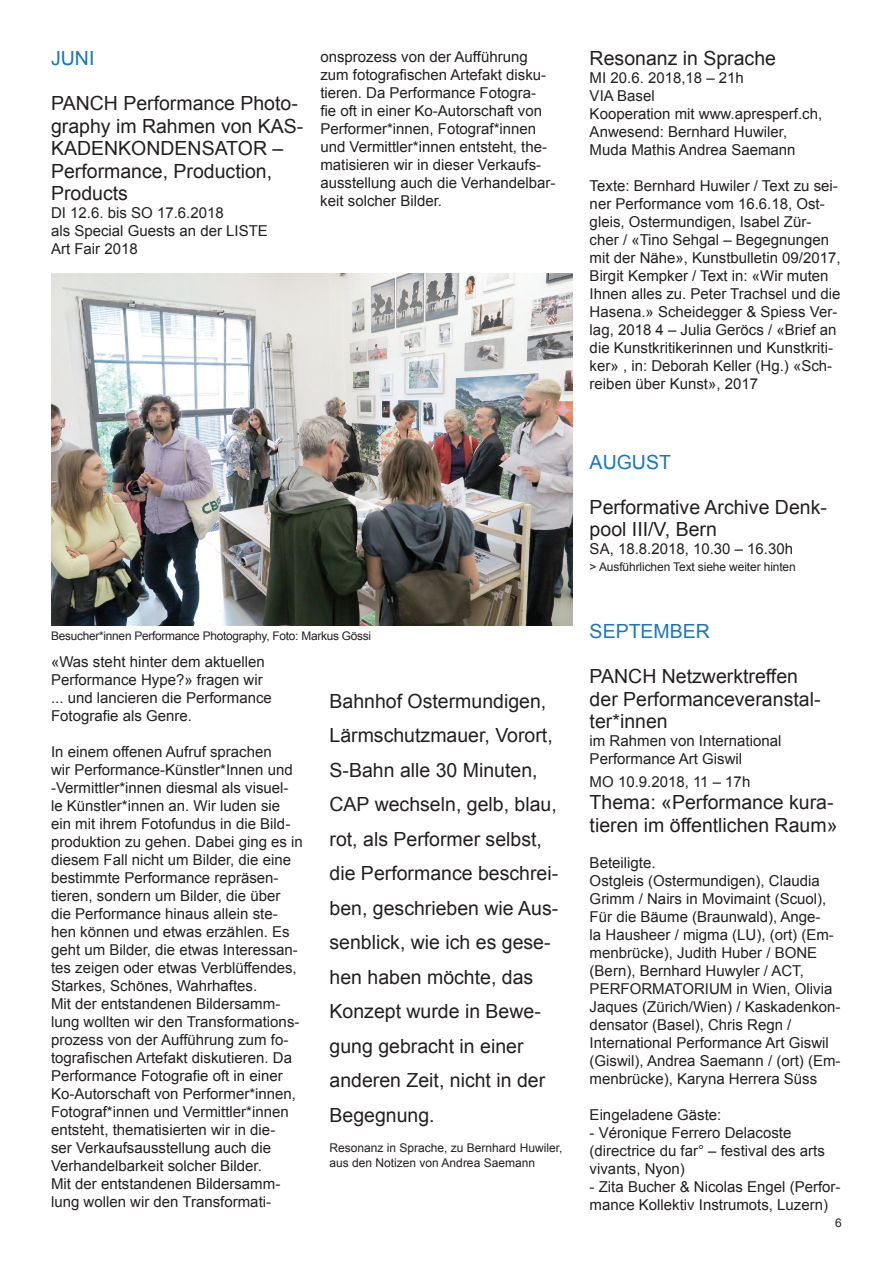
<style>
.page{position:relative;width:893px;height:1263px;background:#fff}
.page>*{position:absolute;margin:0;border:0;box-sizing:border-box;transform-origin:0 0}
.t1{font:19.5px/34.5px "Arial";color:#231f20}
.t2{font:19.5px "Arial";color:#1776bd}
.t3{font:15px/18px "Arial";color:#231f20}
.t4{font:12px/15px "Arial";color:#231f20}
.t5{font:11.85px "Arial";letter-spacing:-.02em;color:#231f20}
</style>
<div class="page">
<img style="left:51px;top:274px;width:521px;height:351px">
<h1 class="t2" style="left:51px;top:46px;width:45px">JUNI</h1>
<h1 class="t1" style="left:51px;top:92px;width:254px;line-height:22.5px">PANCH Performance Photo&shy;graphy im Rahmen von KAS-<br>KADENKONDENSATOR –<br>Performance, Production,<br>Products</h1>
<p class="t3" style="left:51px;top:204px;width:218px">DI 12.6. bis SO 17.6.2018<br>als Special Guests an der LISTE<br>Art Fair 2018</p>
<p class="t3" style="left:320px;top:48px;width:237px">onsprozess von der Aufführung zum fotografischen Artefakt disku&shy;tieren. Da Performance Fotogra&shy;fie oft in einer Ko-Autorschaft von Performer*innen, Fotograf*innen und Vermittler*innen entsteht, the&shy;matisieren wir in dieser Verkaufs&shy;ausstellung auch die Verhandelbar&shy;keit solcher Bilder.</p>
<p class="t5" style="left:51px;top:628px;width:322px">Besucher*innen Performance Photography, Foto: Markus Gössi</p>
<p class="t3" style="left:51px;top:653px;width:222px">«Was steht hinter dem aktuellen<br>Performance Hype?» fragen wir ... und lancieren die Performance<br>Fotografie als Genre.</p>
<p class="t3" style="left:51px;top:743px;width:253px">In einem offenen Aufruf sprachen<br>wir Performance-Künstler*Innen und -Vermittler*innen diesmal als visuel&shy;le Künstler*innen an. Wir luden sie ein mit ihrem Fotofundus in die Bild&shy;produktion zu gehen. Dabei ging es in diesem Fall nicht um Bilder, die eine bestimmte Performance repräsen&shy;tieren, sondern um Bilder, die über die Performance hinaus allein ste&shy;hen können und etwas erzählen. Es geht um Bilder, die etwas Interessan&shy;tes zeigen oder etwas Verblüffendes, Starkes, Schönes, Wahrhaftes.<br>Mit der entstandenen Bildersamm&shy;lung wollten wir den Transformations&shy;prozess von der Aufführung zum fo&shy;tografischen Artefakt diskutieren. Da Performance Fotografie oft in einer Ko-Autorschaft von Performer*innen, Fotograf*innen und Vermittler*innen entsteht, thematisierten wir in die-<br>ser Verkaufsausstellung auch die Verhandelbarkeit solcher Bilder.<br>Mit der entstandenen Bildersamm&shy;lung wollen wir den Transformati-</p>
<p class="t1" style="left:330px;top:684px;width:230px">Bahnhof Ostermundigen,<br>Lärmschutzmauer, Vorort,<br>S-Bahn alle 30 Minuten,<br>CAP wechseln, gelb, blau, rot, als Performer selbst, die Performance beschrei&shy;ben, geschrieben wie Aus&shy;senblick, wie ich es gese&shy;hen haben möchte, das<br>Konzept wurde in Bewe&shy;gung gebracht in einer anderen Zeit, nicht in der<br>Begegnung.</p>
<p class="t4" style="left:330px;top:1140px;width:234px">Resonanz in Sprache, zu Bernhard Huwiler, aus den Notizen von Andrea Saemann</p>
<h1 class="t1" style="left:590px;top:41px;width:188px">Resonanz in Sprache</h1>
<p class="t3" style="left:590px;top:69px;width:234px">MI 20.6. 2018,18 – 21h<br>VIA Basel<br>Kooperation mit www.apresperf.ch,<br>Anwesend: Bernhard Huwiler,<br>Muda Mathis Andrea Saemann</p>
<p class="t3" style="left:590px;top:177px;width:252px">Texte: Bernhard Huwiler / Text zu sei&shy;ner Performance vom 16.6.18, Ost&shy;gleis, Ostermundigen, Isabel Zür&shy;cher / «Tino Sehgal – Begegnungen mit der Nähe», Kunstbulletin 09/2017, Birgit Kempker / Text in: «Wir muten Ihnen alles zu. Peter Trachsel und die Hasena.» Scheidegger &amp; Spiess Ver&shy;lag, 2018 4 – Julia Geröcs / «Brief an die Kunstkritikerinnen und Kunstkriti&shy;ker» , in: Deborah Keller (Hg.) «Sch&shy;reiben über Kunst», 2017</p>
<h1 class="t2" style="left:590px;top:449px;width:83px">AUGUST</h1>
<h1 class="t1" style="left:590px;top:496px;width:239px;line-height:22.5px">Performative Archive Denk&shy;pool III/V, Bern</h1>
<p class="t3" style="left:590px;top:540px;width:205px">SA, 18.8.2018, 10.30 – 16.30h</p>
<p class="t4" style="left:590px;top:559px;width:208px">&gt; Ausführlichen Text siehe weiter hinten</p>
<h1 class="t2" style="left:590px;top:619px;width:122px">SEPTEMBER</h1>
<h1 class="t1" style="left:590px;top:665px;width:232px;line-height:22.5px">PANCH Netzwerktreffen der Performanceveranstal&shy;ter*innen</h1>
<p class="t3" style="left:590px;top:732px;width:193px">im Rahmen von International<br>Performance Art Giswil</p>
<p class="t3" style="left:590px;top:773px;width:162px">MO 10.9.2018, 11 – 17h</p>
<h1 class="t1" style="left:590px;top:791px;width:249px;line-height:22.5px">Thema: «Performance kura&shy;tieren im öffentlichen Raum»</h1>
<p class="t3" style="left:590px;top:854px;width:252px">Beteiligte.<br>Ostgleis (Ostermundigen), Claudia<br>Grimm / Nairs in Movimaint (Scuol),<br>Für die Bäume (Braunwald), Ange-<br>la Hausheer / migma (LU), (ort) (Em&shy;menbrücke), Judith Huber / BONE (Bern), Bernhard Huwyler / ACT,<br>PERFORMATORIUM in Wien, Olivia<br>Jaques (Zürich/Wien) / Kaskadenkon&shy;densator (Basel), Chris Regn /<br>International Performance Art Giswil (Giswil), Andrea Saemann / (ort) (Em&shy;menbrücke), Karyna Herrera Süss</p>
<p class="t3" style="left:590px;top:1106px;width:133px">Eingeladene Gäste:</p>
<p class="t3" style="left:590px;top:1124px;width:237px">- Véronique Ferrero Delacoste (directrice du far° – festival des arts vivants, Nyon)</p>
<p class="t3" style="left:590px;top:1178px;width:252px">- Zita Bucher &amp; Nicolas Engel (Perfor&shy;mance Kollektiv Instrumots, Luzern)</p>
<p class="t4" style="left:835px;top:1215px;width:8px">6</p>
</div>
